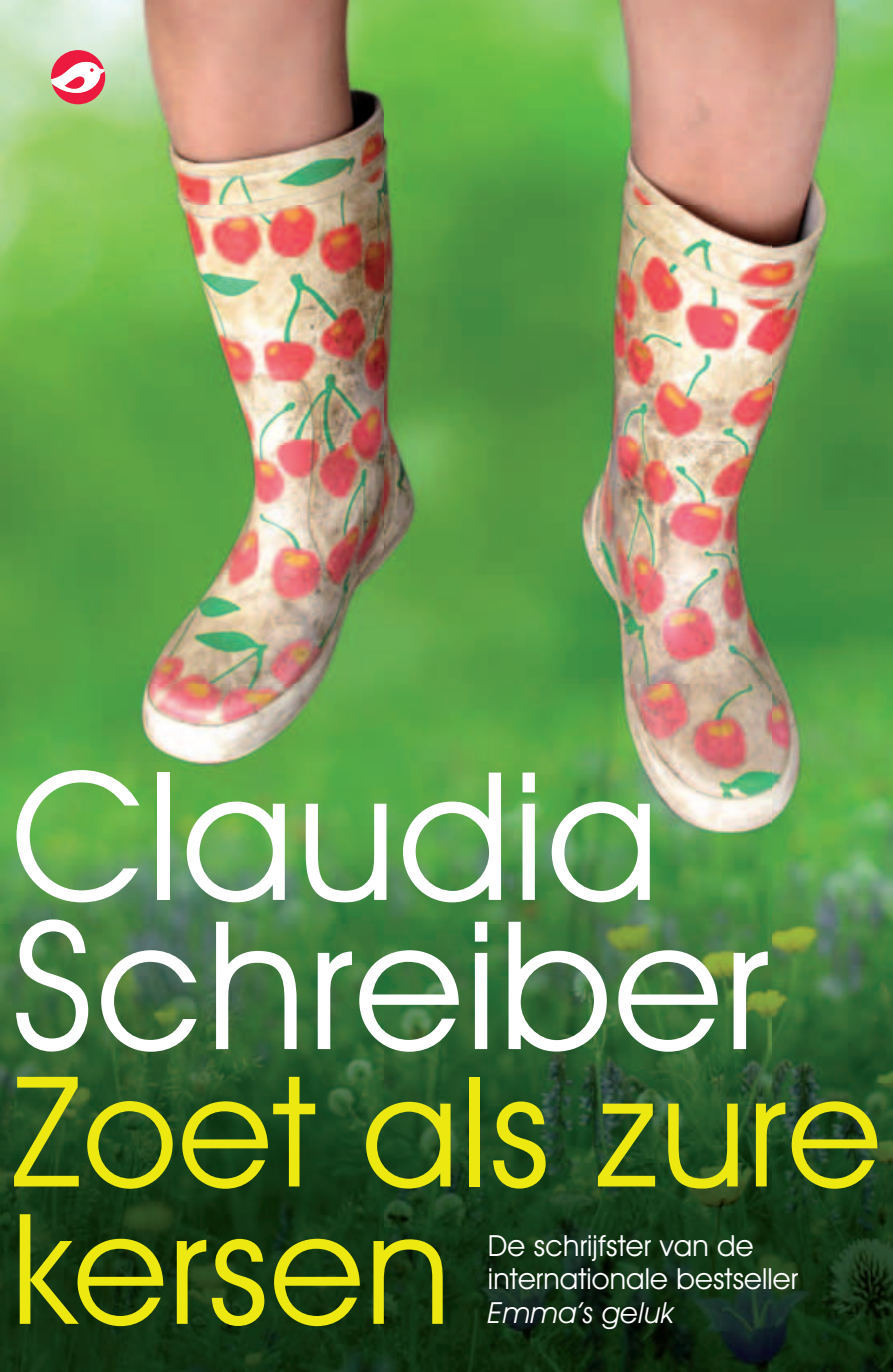
<style>
.page{position:relative;width:893px;height:1372px;background:#fff}
.page>*{position:absolute;margin:0;border:0;box-sizing:border-box;transform-origin:0 0}
.t1{font:178.88px/149.2px "Avant Garde IT Cby BT";letter-spacing:.01em;color:#fff}
.t2{font:154.12px/137.2px "Avant Garde IT Cby BT";letter-spacing:.01em;color:#ece810}
.t3{font:29.25px/33.8px "Avant Garde IT Cby BT";letter-spacing:.005em;color:#fff}
.t4{font:italic 29.25px "Avant Garde IT Cby BT";letter-spacing:.005em;color:#fff}
</style>
<div class="page">
<img style="left:0;top:0;width:893px;height:1371px">
<svg style="left:51px;top:50px;width:54px;height:54px"></svg>
<h1 class="t1" style="left:11px;top:760px;width:759px">Claudia<br>Schreiber</h1>
<h2 class="t2" style="left:11px;top:1061px;width:871px">Zoet als zure kersen</h2>
<p class="t3" style="left:488px;top:1227px;width:312px">De schrijfster van de internationale bestseller</p>
<p class="t4" style="left:488px;top:1294px;width:188px">Emma’s geluk</p>
</div>
